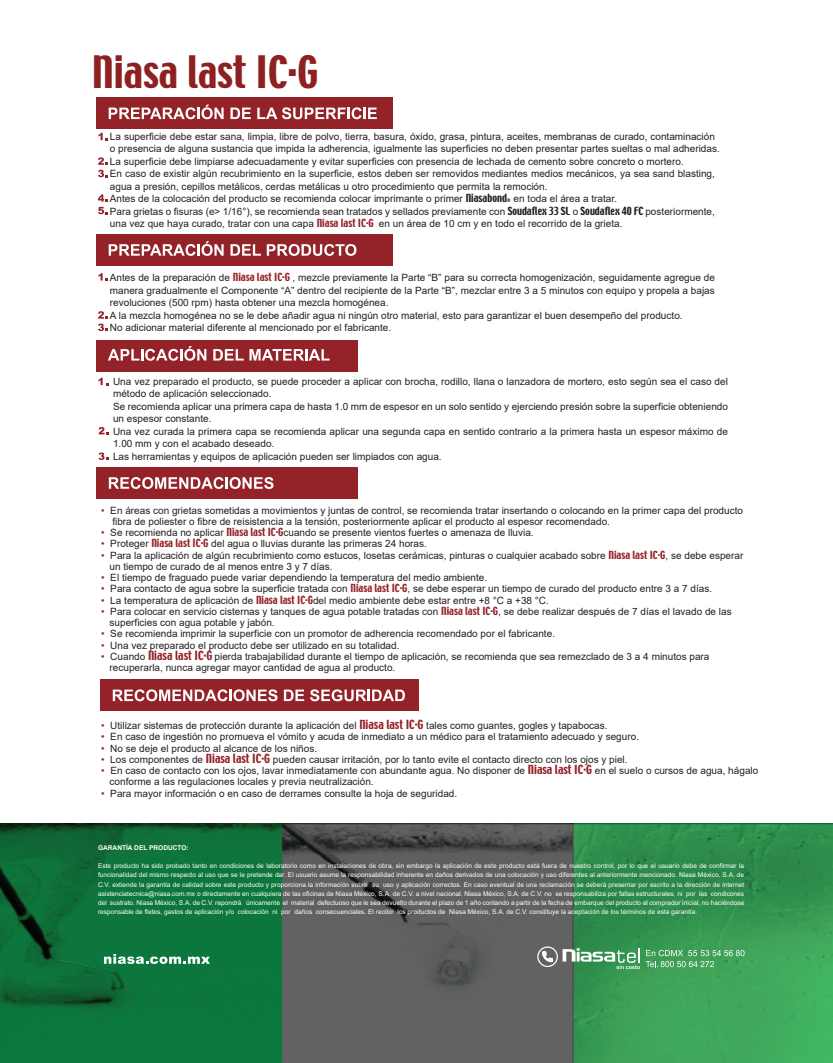
<style>
.page{position:relative;width:833px;height:1063px;background:#fff}
.page>*{position:absolute;margin:0;border:0;box-sizing:border-box;transform-origin:0 0}
.t1{font:39.75px "Techno";color:#8e2021}
.t2{font:10px/12.5px "Arial";color:#231f20}
.t3{font:6.62px/9.2px "Arial";color:#fff;text-align:justify}
.t4{font:700 6.62px "Arial";color:#fff}
.s1{font-family:"Techno"}
.s2{font-family:"Techno";font-size:5px}
.s3{font-family:"Techno";color:#942329}
.s4{color:#942329}
.s5{font-family:"Techno";font-size:11.25px;color:#942329}
</style>
<div class="page">
<img style="left:0;top:824px;width:832px;height:239px">
<svg style="left:104px;top:954px;width:106px;height:10px"></svg>
<svg style="left:536px;top:946px;width:208px;height:23px;background:#64a576"></svg>
<div style="left:96px;top:98px;width:297px;height:31px;background:#942329"></div>
<svg style="left:109px;top:105px;width:115px;height:14px"></svg>
<svg style="left:230px;top:108px;width:21px;height:11px"></svg>
<svg style="left:257px;top:107px;width:120px;height:12px"></svg>
<svg style="left:98px;top:133px;width:9px;height:7px"></svg>
<svg style="left:98px;top:157px;width:9px;height:20px"></svg>
<svg style="left:98px;top:194px;width:9px;height:20px"></svg>
<div style="left:96px;top:234px;width:297px;height:32px;background:#942329"></div>
<svg style="left:109px;top:241px;width:115px;height:15px"></svg>
<svg style="left:230px;top:244px;width:31px;height:12px"></svg>
<svg style="left:267px;top:244px;width:89px;height:12px"></svg>
<div style="left:97px;top:340px;width:261px;height:32px;background:#942329"></div>
<svg style="left:108px;top:346px;width:98px;height:15px"></svg>
<svg style="left:213px;top:349px;width:116px;height:12px"></svg>
<div style="left:97px;top:467px;width:260px;height:32px;background:#942329"></div>
<svg style="left:109px;top:477px;width:164px;height:12px"></svg>
<div style="left:100px;top:680px;width:319px;height:31px;background:#942329"></div>
<svg style="left:113px;top:689px;width:164px;height:12px"></svg>
<svg style="left:284px;top:690px;width:20px;height:11px"></svg>
<svg style="left:310px;top:689px;width:95px;height:12px"></svg>
<svg style="left:98px;top:273px;width:9px;height:7px"></svg>
<svg style="left:98px;top:311px;width:9px;height:20px"></svg>
<svg style="left:98px;top:378px;width:10px;height:7px"></svg>
<svg style="left:98px;top:427px;width:10px;height:7px"></svg>
<svg style="left:98px;top:453px;width:10px;height:7px"></svg>
<h1 class="t1" style="left:92px;top:45px;width:228px">Niasa last IC·G</h1>
<p class="t2" style="left:110px;top:130px;width:611px">La superficie debe estar sana, limpia, libre de polvo, tierra, basura, óxido, grasa, pintura, aceites, membranas de curado, contaminación o presencia de alguna sustancia que impida la adherencia, igualmente las superficies no deben presentar partes sueltas o mal adheridas.<br>La superficie debe limpiarse adecuadamente y evitar superficies con presencia de lechada de cemento sobre concreto o mortero.<br>En caso de existir algún recubrimiento en la superficie, estos deben ser removidos mediantes medios mecánicos, ya sea sand blasting, agua a presión, cepillos metálicos, cerdas metálicas u otro procedimiento que permita la remoción.<br>Antes de la colocación del producto se recomienda colocar imprimante o primer <span class="s1">Niasabond</span><span class="s2">®</span> en toda el área a tratar.<br>Para grietas o fisuras (e&gt; 1/16°), se recomienda sean tratados y sellados previamente con <span class="s1">Soudaflex 33 SL</span> o <span class="s1">Soudaflex 40 FC</span> posteriormente, una vez que haya curado, tratar con una capa <span class="s3">Niasa last IC·G</span> en un área de 10 cm y en todo el recorrido de la grieta.</p>
<p class="t2" style="left:110px;top:271px;width:606px">Antes de la preparación de <span class="s3">Niasa last IC·G</span> , mezcle previamente la Parte “B” para su correcta homogenización, seguidamente agregue de manera gradualmente el Componente “A” dentro del recipiente de la Parte “B”, mezclar entre 3 a 5 minutos con equipo y propela a bajas revoluciones (500 rpm) hasta obtener una mezcla homogénea.<br>A la mezcla homogénea no se le debe añadir agua ni ningún otro material, esto para garantizar el buen desempeño del producto.<br>No adicionar material diferente al mencionado por el fabricante.</p>
<p class="t2" style="left:113px;top:375px;width:616px">Una vez preparado el producto, se puede proceder a aplicar con brocha, rodillo, llana o lanzadora de mortero, esto según sea el caso del método de aplicación seleccionado.<br>Se recomienda aplicar una primera capa de hasta 1.0 mm de espesor en un solo sentido y ejerciendo presión sobre la superficie obteniendo un espesor constante.<br>Una vez curada la primera capa se recomienda aplicar una segunda capa en sentido contrario a la primera hasta un espesor máximo de 1.00 mm y con el acabado deseado.<br>Las herramientas y equipos de aplicación pueden ser limpiados con agua.</p>
<p class="t2" style="left:112px;top:504px;width:632px;line-height:11.2px;text-indent:-11px"><span class="s4">•</span> En áreas con grietas sometidas a movimientos y juntas de control, se recomienda tratar insertando o colocando en la primer capa del producto fibra de poliester o fibre de reisistencia a la tensión, posteriormente aplicar el producto al espesor recomendado.</p>
<p class="t2" style="left:101px;top:526px;width:434px"><span class="s4">•</span> Se recomienda no aplicar <span class="s3">Niasa last IC·G</span>cuando se presente vientos fuertes o amenaza de lluvia.</p>
<p class="t2" style="left:101px;top:538px;width:327px"><span class="s4">•</span> Proteger <span class="s3">Niasa last IC·G</span> del agua o lluvias durante las primeras 24 horas.</p>
<p class="t2" style="left:110px;top:549px;width:635px;line-height:11.2px;text-indent:-8px"><span class="s4">•</span> Para la aplicación de algún recubrimiento como estucos, losetas cerámicas, pinturas o cualquier acabado sobre <span class="s3">Niasa last IC·G</span>, se debe esperar un tiempo de curado de al menos entre 3 y 7 días.</p>
<p class="t2" style="left:101px;top:571px;width:387px"><span class="s4">•</span> El tiempo de fraguado puede variar dependiendo la temperatura del medio ambiente.</p>
<p class="t2" style="left:101px;top:583px;width:612px"><span class="s4">•</span> Para contacto de agua sobre la superficie tratada con <span class="s3">Niasa last IC·G</span>, se debe esperar un tiempo de curado del producto entre 3 a 7 días.</p>
<p class="t2" style="left:101px;top:594px;width:449px"><span class="s4">•</span> La temperatura de aplicación de <span class="s3">Niasa last IC·G</span>del medio ambiente debe estar entre +8 °C a +38 °C.</p>
<p class="t2" style="left:110px;top:606px;width:623px;line-height:11.2px;text-indent:-8px"><span class="s4">•</span> Para colocar en servicio cisternas y tanques de agua potable tratadas con <span class="s3">Niasa last IC·G</span>, se debe realizar después de 7 días el lavado de las superficies con agua potable y jabón.</p>
<p class="t2" style="left:101px;top:628px;width:455px"><span class="s4">•</span> Se recomienda imprimir la superficie con un promotor de adherencia recomendado por el fabricante.</p>
<p class="t2" style="left:101px;top:639px;width:300px"><span class="s4">•</span> Una vez preparado el producto debe ser utilizado en su totalidad.</p>
<p class="t2" style="left:110px;top:651px;width:601px;line-height:11.2px;text-indent:-8px"><span class="s4">•</span> Cuando <span class="s5">Niasa last IC·G</span> pierda trabajabilidad durante el tiempo de aplicación, se recomienda que sea remezclado de 3 a 4 minutos para recuperarla, nunca agregar mayor cantidad de agua al producto.</p>
<p class="t2" style="left:101px;top:719px;width:508px"><span class="s4">•</span> Utilizar sistemas de protección durante la aplicación del <span class="s5">Niasa last IC·G</span> tales como guantes, gogles y tapabocas.</p>
<p class="t2" style="left:101px;top:730px;width:539px"><span class="s4">•</span> En caso de ingestión no promueva el vómito y acuda de inmediato a un médico para el tratamiento adecuado y seguro.</p>
<p class="t2" style="left:101px;top:742px;width:217px"><span class="s4">•</span> No se deje el producto al alcance de los niños.</p>
<p class="t2" style="left:101px;top:753px;width:528px"><span class="s4">•</span> Los componentes de <span class="s5">Niasa last IC·G</span> pueden causar irritación, por lo tanto evite el contacto directo con los ojos y piel.</p>
<p class="t2" style="left:110px;top:765px;width:650px;line-height:11.2px;text-indent:-8px"><span class="s4">•</span> En caso de contacto con los ojos, lavar inmediatamente con abundante agua. No disponer de <span class="s5">Niasa last IC·G</span> en el suelo o cursos de agua, hágalo conforme a las regulaciones locales y previa neutralización.</p>
<p class="t2" style="left:101px;top:787px;width:357px"><span class="s4">•</span> Para mayor información o en caso de derrames consulte la hoja de seguridad.</p>
<p class="t4" style="left:98px;top:843px;width:92px">GARANTÍA DEL PRODUCTO:</p>
<p class="t3" style="left:98px;top:861px;width:648px">Este producto ha sido probado tanto en condiciones de laboratorio como en instalaciones de obra, sin embargo la aplicación de este producto está fuera de nuestro control, por lo que el usuario debe de confirmar la funcionalidad del mismo respecto al uso que se le pretende dar. El usuario asume la responsabilidad inherente en daños derivados de una colocación y uso diferentes al anteriormente mencionado. Niasa México, S.A. de C.V. extiende la garantía de calidad sobre este producto y proporciona la información sobre su uso y aplicación correctos. En caso eventual de una reclamación se deberá presentar por escrito a la dirección de internet asistenciatecnica@niasa.com.mx o directamente en cualquiera de las oficinas de Niasa México, S.A. de C.V. a nivel nacional. Niasa México, S.A. de C.V. no se responsabiliza por fallas estructurales, ni por las condicones del sustrato. Niasa México, S.A. de C.V. repondrá únicamente el material defectuoso que le sea devuelto durante el plazo de 1 año contando a partir de la fecha de embarque del producto al comprador inicial, no haciéndose responsable de fletes, gastos de aplicación y/o colocación ni por daños consecuenciales. El recibir los productos de Niasa México, S.A. de C.V. constituye la aceptación de los términos de esta garantía.</p>
</div>
